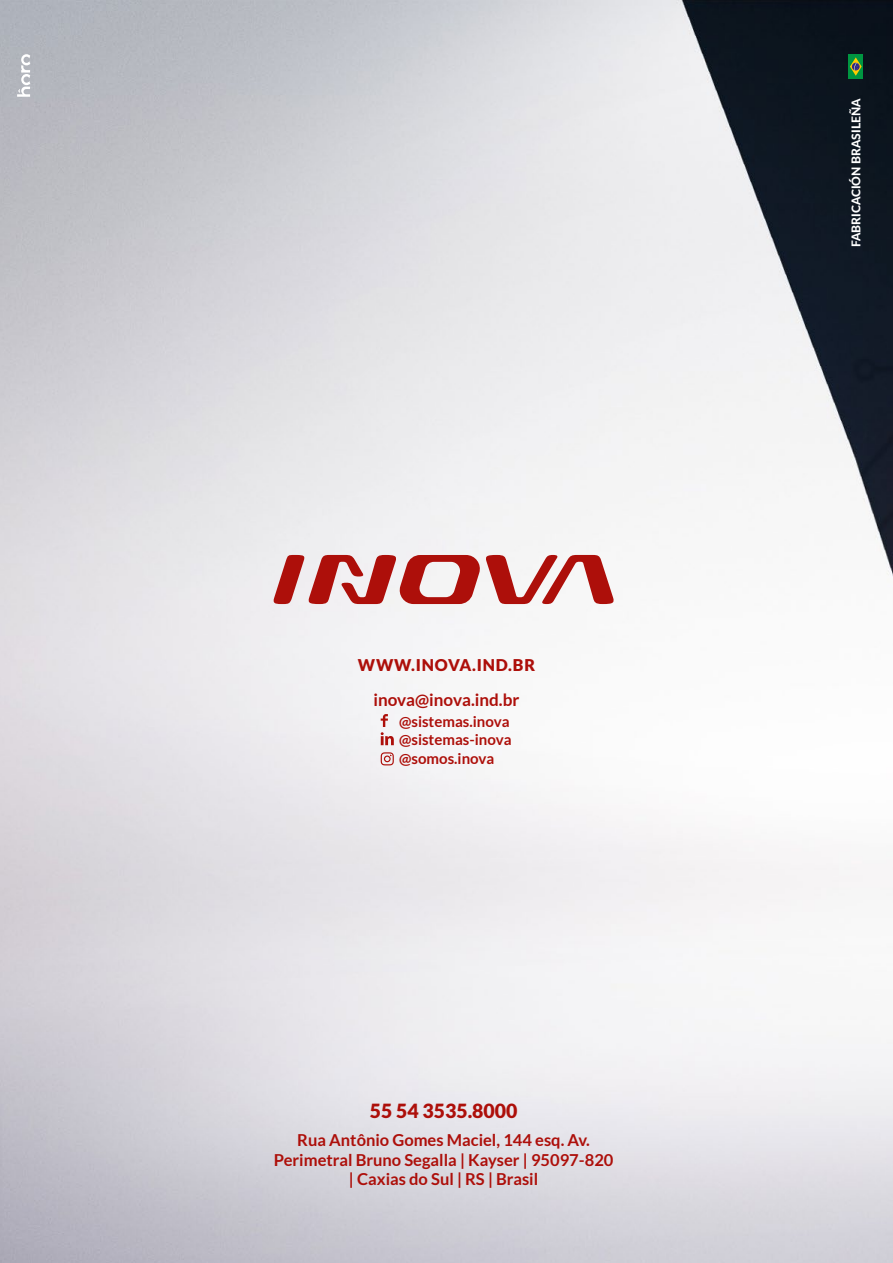
<style>
.page{position:relative;width:893px;height:1263px;background:#fff}
.page>*{position:absolute;margin:0;border:0;box-sizing:border-box;transform-origin:0 0}
.t1{font:900 19.5px "Lato";color:#ad0f0a}
.t2{font:700 17.1px "Lato";color:#ad0f0a}
.t3{font:700 16.5px/19.8px "Lato";color:#ad0f0a;text-align:center}
.t4{font:900 16.2px "Lato";letter-spacing:.05em;color:#ad0f0a}
.t5{font:700 15px/18.6px "Lato";color:#ad0f0a}
.t6{font:800 12px "Lato";color:#fff}
</style>
<div class="page">
<img style="left:0;top:0;width:893px;height:1263px">
<div style="left:848px;top:54px;width:15px;height:25px;background:#009641"></div>
<svg style="left:850px;top:57px;width:12px;height:19px"></svg>
<svg style="left:17px;top:54px;width:13px;height:43px"></svg>
<svg style="left:273px;top:555px;width:342px;height:49px"></svg>
<svg style="left:381px;top:714px;width:13px;height:31px"></svg>
<svg style="left:381px;top:752px;width:13px;height:13px"></svg>
<p class="t4" style="left:358px;top:656px;width:179px">WWW.INOVA.IND.BR</p>
<p class="t2" style="left:373px;top:689px;width:147px">inova@inova.ind.br</p>
<p class="t5" style="left:399px;top:711px;width:114px">@sistemas.inova @sistemas-inova @somos.inova</p>
<p class="t1" style="left:370px;top:1100px;width:149px">55 54 3535.8000</p>
<p class="t3" style="left:274px;top:1129px;width:341px">Rua Antônio Gomes Maciel, 144 esq. Av.<br>Perimetral Bruno Segalla | Kayser | 95097-820 | Caxias do Sul | RS | Brasil</p>
<p class="t6" style="left:847px;top:247px;width:150px;rotate:-90deg">FABRICACIÓN BRASILEÑA</p>
</div>
